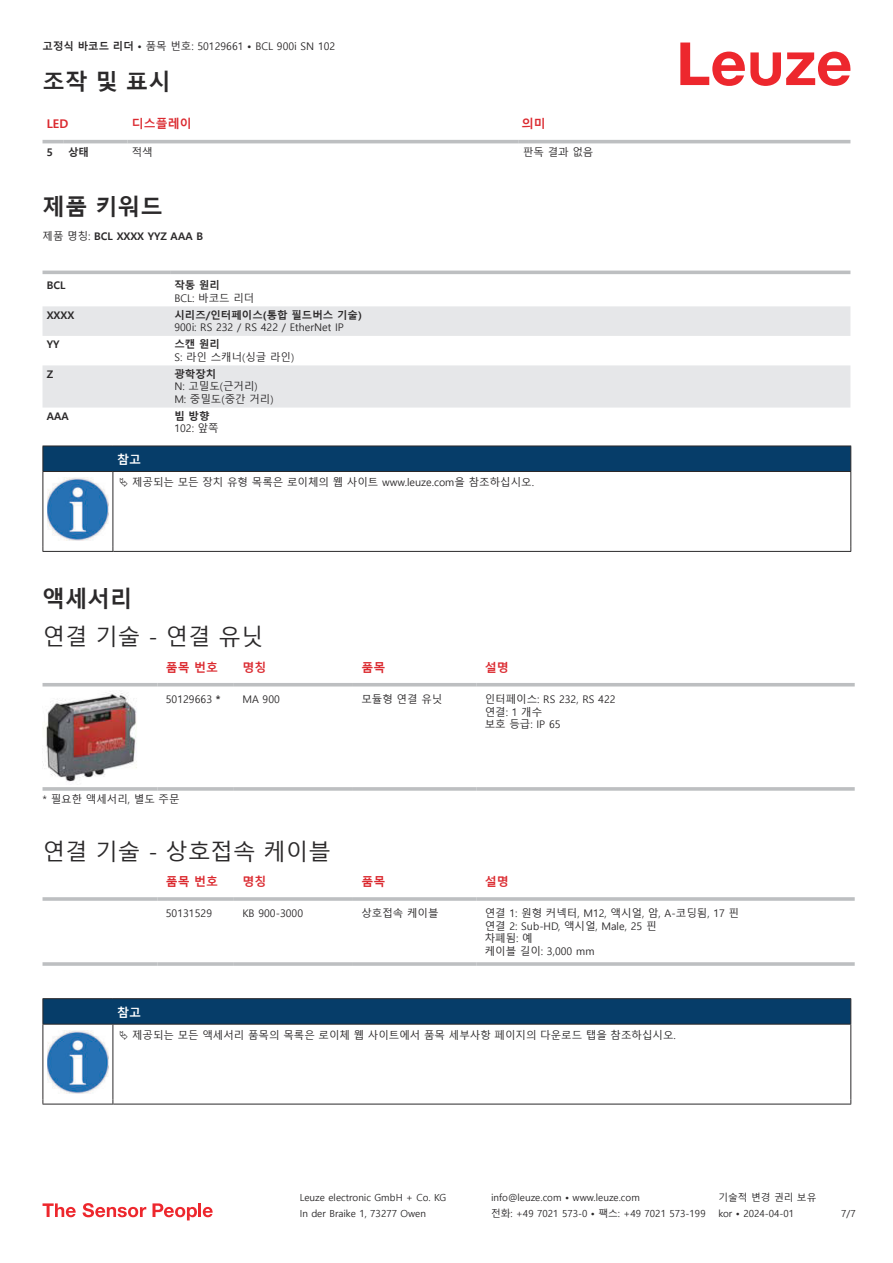
<style>
.page{position:relative;width:893px;height:1263px;background:#fff}
.page>*{position:absolute;margin:0;border:0;box-sizing:border-box;transform-origin:0 0}
.t1{font:22.5px "Malgun Gothic";color:#2b292a}
.t2{font:700 22.5px "Malgun Gothic";color:#2b292a}
.t3{font:700 12px "Malgun Gothic";color:#db2a30}
.t4{font:700 12px "Malgun Gothic";color:#fff}
.t5{font:10.5px/12.6px "Malgun Gothic";color:#2b292a}
.t6{font:700 10.5px "Malgun Gothic";color:#2b292a}
.t7{font:9.75px "Malgun Gothic";color:#2b292a}
.s1{font-weight:700}
.s2{font-weight:400}
</style>
<div class="page">
<svg style="left:680px;top:43px;width:170px;height:43px"></svg>
<svg style="left:43px;top:143px;width:807px;height:1px"></svg>
<hr style="left:43px;top:140px;width:21px;height:3px;background:#bdbfc1">
<hr style="left:64px;top:140px;width:64px;height:3px;background:#bdbfc1">
<hr style="left:128px;top:140px;width:391px;height:3px;background:#bdbfc1">
<hr style="left:519px;top:140px;width:331px;height:3px;background:#bdbfc1">
<svg style="left:43px;top:270px;width:807px;height:1px"></svg>
<svg style="left:43px;top:306px;width:807px;height:102px;fill:#e6e7e9"></svg>
<hr style="left:43px;top:271px;width:127px;height:3px;background:#bdbfc1">
<hr style="left:170px;top:271px;width:680px;height:3px;background:#bdbfc1">
<svg style="left:43px;top:686px;width:812px;height:1px"></svg>
<hr style="left:43px;top:683px;width:114px;height:3px;background:#bdbfc1">
<hr style="left:157px;top:683px;width:77px;height:3px;background:#bdbfc1">
<hr style="left:234px;top:683px;width:119px;height:3px;background:#bdbfc1">
<hr style="left:353px;top:683px;width:123px;height:3px;background:#bdbfc1">
<hr style="left:476px;top:683px;width:379px;height:3px;background:#bdbfc1">
<svg style="left:43px;top:787px;width:114px;height:4px"></svg>
<hr style="left:157px;top:787px;width:77px;height:4px;background:#c6c7c9">
<svg style="left:234px;top:787px;width:119px;height:4px"></svg>
<svg style="left:353px;top:787px;width:123px;height:4px"></svg>
<hr style="left:476px;top:787px;width:379px;height:4px;background:#c6c7c9">
<img style="left:43px;top:692px;width:94px;height:90px">
<hr style="left:43px;top:897px;width:114px;height:4px;background:#c3c5c7">
<svg style="left:157px;top:897px;width:77px;height:4px"></svg>
<hr style="left:234px;top:897px;width:119px;height:4px;background:#c4c6c8">
<hr style="left:353px;top:897px;width:123px;height:4px;background:#c3c5c7">
<svg style="left:476px;top:897px;width:379px;height:4px;background:#c3c5c7"></svg>
<hr style="left:43px;top:962px;width:114px;height:4px;background:#bdbfc1">
<hr style="left:157px;top:962px;width:77px;height:4px;background:#c9cbcd">
<hr style="left:234px;top:962px;width:119px;height:4px;background:#c4c6c7">
<hr style="left:353px;top:962px;width:123px;height:4px;background:#bdbfc1">
<hr style="left:476px;top:962px;width:379px;height:4px;background:#c9cbcd">
<svg style="left:44px;top:1025px;width:806px;height:79px"></svg>
<hr style="left:43px;top:998px;width:70px;height:1px;background:#2b292a">
<hr style="left:43px;top:1024px;width:70px;height:1px;background:#2b292a">
<hr style="left:113px;top:998px;width:738px;height:1px;background:#2b292a">
<svg style="left:43px;top:999px;width:808px;height:25px;background:#063c67"></svg>
<hr style="left:113px;top:1024px;width:738px;height:1px;background:#2b292a">
<hr style="left:43px;top:1024px;width:1px;height:75px;background:#2b292a">
<hr style="left:113px;top:1024px;width:1px;height:75px;background:#2b292a">
<hr style="left:850px;top:1024px;width:1px;height:75px;background:#2b292a">
<hr style="left:43px;top:1104px;width:70px;height:1px;background:#2b292a">
<hr style="left:113px;top:1104px;width:738px;height:1px;background:#2b292a">
<img style="left:47px;top:1030px;width:61px;height:63px">
<div style="left:115px;top:1025px;width:734px;height:20px;background:#fff"></div>
<svg style="left:43px;top:1203px;width:33px;height:14px"></svg>
<svg style="left:83px;top:1203px;width:63px;height:14px"></svg>
<svg style="left:153px;top:1203px;width:44px;height:17px"></svg>
<hr style="left:198px;top:1203px;width:3px;height:14px;background:#ed272d">
<svg style="left:203px;top:1207px;width:10px;height:10px"></svg>
<svg style="left:44px;top:472px;width:806px;height:79px"></svg>
<hr style="left:43px;top:471px;width:70px;height:1px;background:#2b292a">
<div style="left:43px;top:446px;width:808px;height:25px;background:#063d69"></div>
<hr style="left:113px;top:471px;width:738px;height:1px;background:#2b292a">
<hr style="left:43px;top:472px;width:1px;height:75px;background:#2b292a">
<hr style="left:113px;top:472px;width:1px;height:75px;background:#2b292a">
<hr style="left:850px;top:472px;width:1px;height:75px;background:#2b292a">
<hr style="left:43px;top:551px;width:70px;height:1px;background:#2b292a">
<hr style="left:113px;top:551px;width:738px;height:1px;background:#2b292a">
<img style="left:47px;top:478px;width:61px;height:63px">
<div style="left:115px;top:472px;width:734px;height:21px;background:#fff"></div>
<p class="t5" style="left:43px;top:40px;width:294px"><span class="s1">고정식 바코드 리더 •</span> 품목 번호: 50129661 <span class="s1">•</span> BCL 900i SN 102</p>
<h1 class="t2" style="left:43px;top:69px;width:130px">조작 및 표시</h1>
<p class="t3" style="left:47px;top:117px;width:23px">LED</p>
<p class="t3" style="left:132px;top:116px;width:61px">디스플레이</p>
<p class="t3" style="left:522px;top:116px;width:25px">의미</p>
<p class="t6" style="left:47px;top:146px;width:8px">5</p>
<p class="t6" style="left:68px;top:146px;width:22px">상태</p>
<p class="t5" style="left:132px;top:146px;width:22px">적색</p>
<p class="t5" style="left:523px;top:146px;width:72px">판독 결과 없음</p>
<h1 class="t2" style="left:43px;top:193px;width:122px">제품 키워드</h1>
<p class="t6" style="left:43px;top:230px;width:162px"><span class="s2">제품 명칭:</span> BCL XXXX YYZ AAA B</p>
<p class="t6" style="left:47px;top:279px;width:20px">BCL</p>
<p class="t6" style="left:174px;top:279px;width:47px">작동 원리</p>
<p class="t5" style="left:174px;top:292px;width:82px">BCL: 바코드 리더</p>
<p class="t6" style="left:47px;top:309px;width:29px">XXXX</p>
<p class="t6" style="left:174px;top:309px;width:189px">시리즈/인터페이스(통합 필드버스 기술)</p>
<p class="t5" style="left:174px;top:321px;width:171px">900i: RS 232 / RS 422 / EtherNet IP</p>
<p class="t6" style="left:47px;top:338px;width:14px">YY</p>
<p class="t6" style="left:174px;top:338px;width:47px">스캔 원리</p>
<p class="t5" style="left:174px;top:351px;width:121px">S: 라인 스캐너(싱글 라인)</p>
<p class="t6" style="left:47px;top:368px;width:8px">Z</p>
<p class="t6" style="left:174px;top:368px;width:43px">광학장치</p>
<p class="t5" style="left:174px;top:380px;width:101px">N: 고밀도(근거리)<br>M: 중밀도(중간 거리)</p>
<p class="t6" style="left:47px;top:410px;width:24px">AAA</p>
<p class="t6" style="left:174px;top:410px;width:37px">빔 방향</p>
<p class="t5" style="left:174px;top:422px;width:46px">102: 앞쪽</p>
<p class="t4" style="left:117px;top:452px;width:25px">참고</p>
<p class="t5" style="left:132px;top:476px;width:403px">제공되는 모든 장치 유형 목록은 로이체의 웹 사이트 www.leuze.com을 참조하십시오.</p>
<h1 class="t2" style="left:43px;top:585px;width:91px">액세서리</h1>
<h1 class="t1" style="left:43px;top:624px;width:222px">연결 기술 - 연결 유닛</h1>
<p class="t3" style="left:166px;top:661px;width:54px">품목 번호</p>
<p class="t3" style="left:242px;top:661px;width:25px">명칭</p>
<p class="t3" style="left:361px;top:661px;width:25px">품목</p>
<p class="t3" style="left:485px;top:661px;width:25px">설명</p>
<p class="t5" style="left:166px;top:693px;width:56px">50129663 <span class="s1">*</span></p>
<p class="t5" style="left:242px;top:693px;width:39px">MA 900</p>
<p class="t5" style="left:361px;top:693px;width:82px">모듈형 연결 유닛</p>
<p class="t5" style="left:485px;top:693px;width:132px">인터페이스: RS 232, RS 422 연결: 1 개수<br>보호 등급: IP 65</p>
<p class="t5" style="left:43px;top:793px;width:139px">* 필요한 액세서리, 별도 주문</p>
<h1 class="t1" style="left:43px;top:838px;width:290px">연결 기술 - 상호접속 케이블</h1>
<p class="t3" style="left:166px;top:875px;width:54px">품목 번호</p>
<p class="t3" style="left:242px;top:875px;width:25px">명칭</p>
<p class="t3" style="left:361px;top:875px;width:25px">품목</p>
<p class="t3" style="left:485px;top:875px;width:25px">설명</p>
<p class="t5" style="left:166px;top:907px;width:48px">50131529</p>
<p class="t5" style="left:242px;top:907px;width:62px">KB 900-3000</p>
<p class="t5" style="left:361px;top:907px;width:79px">상호접속 케이블</p>
<p class="t5" style="left:485px;top:907px;width:256px">연결 1: 원형 커넥터, M12, 액시얼, 암, A-코딩됨, 17 핀 연결 2: Sub-HD, 액시얼, Male, 25 핀<br>차폐됨: 예<br>케이블 길이: 3,000 mm</p>
<p class="t4" style="left:117px;top:1005px;width:25px">참고</p>
<p class="t5" style="left:132px;top:1029px;width:545px">제공되는 모든 액세서리 품목의 목록은 로이체 웹 사이트에서 품목 세부사항 페이지의 다운로드 탭을 참조하십시오.</p>
<p class="t7" style="left:300px;top:1192px;width:148px">Leuze electronic GmbH + Co. KG</p>
<p class="t7" style="left:491px;top:1192px;width:150px">info@leuze.com • www.leuze.com</p>
<p class="t7" style="left:718px;top:1192px;width:100px">기술적 변경 권리 보유</p>
<p class="t7" style="left:300px;top:1208px;width:128px">In der Braike 1, 73277 Owen</p>
<p class="t7" style="left:491px;top:1208px;width:216px">전화: +49 7021 573-0 • 팩스: +49 7021 573-199</p>
<p class="t7" style="left:718px;top:1208px;width:77px">kor • 2024-04-01</p>
<p class="t7" style="left:841px;top:1208px;width:16px">7/7</p>
</div>
